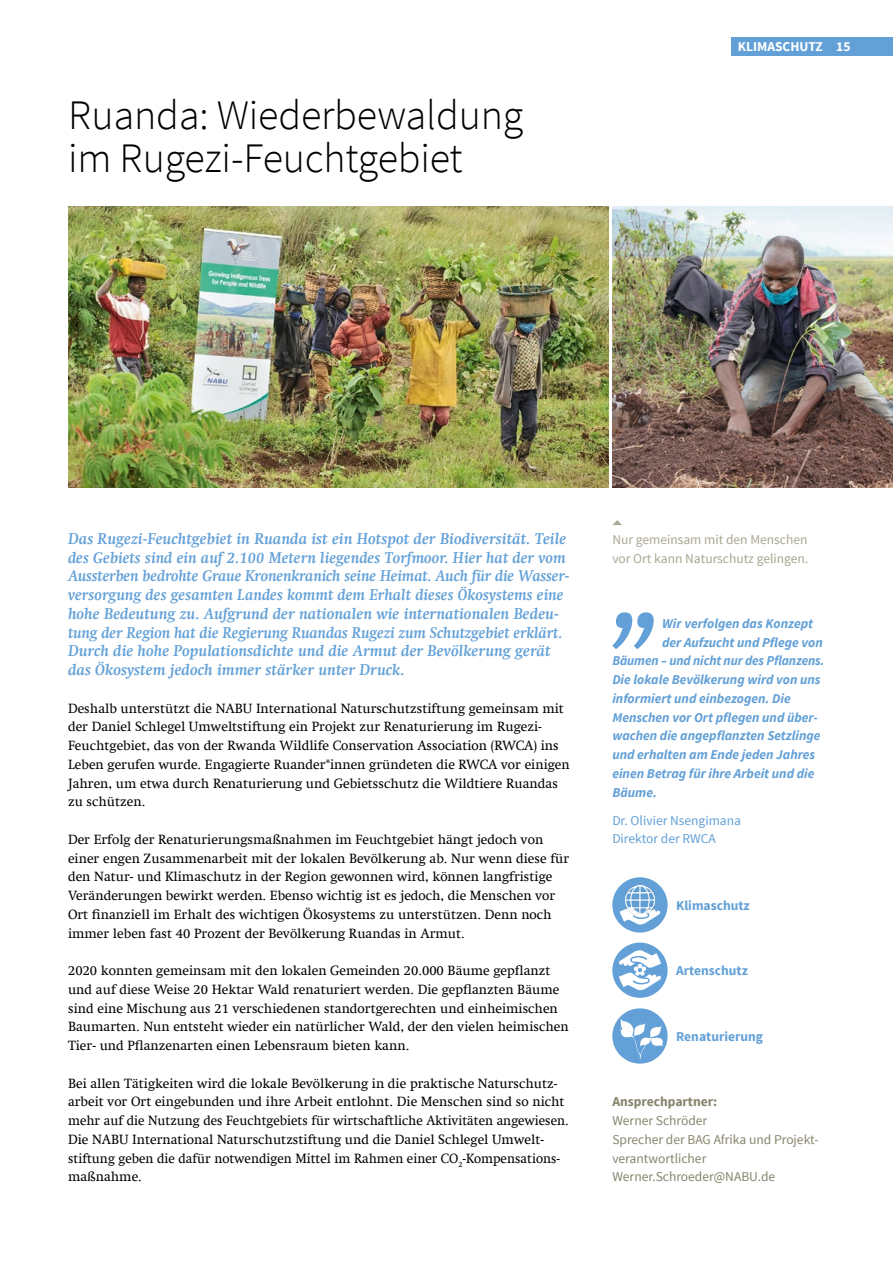
<style>
.page{position:relative;width:893px;height:1263px;background:#fff}
.page>*{position:absolute;margin:0;border:0;box-sizing:border-box;transform-origin:0 0}
.t1{font:300 42px/43.2px "Source Sans Pro";letter-spacing:-.005em;color:#000}
.t2{font:italic 700 15.75px/18.8px "Swift Com";color:#62a0d7}
.t3{font:13.5px/18.8px "Swift Com";color:#000}
.t4{font:italic 700 13.5px "Source Sans Pro";color:#62a0d7}
.t5{font:13.5px/18.8px "Source Sans Pro";color:#86846b}
.t6{font:13.5px/18.8px "Source Sans Pro";color:#a9a691}
.t7{font:13.5px/18.8px "Source Sans Pro";color:#62a0d7}
.t8{font:700 13.5px "Source Sans Pro";color:#62a0d7}
.t9{font:700 13.5px "Source Sans Pro";color:#86846b}
.t10{font:700 13.5px "Source Sans Pro";color:#fff}
</style>
<div class="page">
<svg style="left:612px;top:520px;width:10px;height:5px"></svg>
<img style="left:68px;top:206px;width:540px;height:282px">
<img style="left:612px;top:206px;width:281px;height:282px">
<div style="left:731px;top:38px;width:162px;height:18px;background:#62a0d7"></div>
<svg style="left:612px;top:612px;width:42px;height:37px"></svg>
<div style="left:612px;top:942px;width:56px;height:56px;background:#62a0d7;border-radius:50%"></div>
<svg style="left:618px;top:950px;width:43px;height:40px"></svg>
<div style="left:612px;top:877px;width:56px;height:55px;background:#62a0d7;border-radius:50%"></div>
<svg style="left:619px;top:909px;width:42px;height:16px"></svg>
<img style="left:625px;top:885px;width:30px;height:29px">
<div style="left:612px;top:1008px;width:56px;height:56px;background:#62a0d7;border-radius:50%"></div>
<svg style="left:619px;top:1018px;width:44px;height:42px"></svg>
<h1 class="t1" style="left:68px;top:94px;width:457px">Ruanda: Wiederbewaldung im Rugezi-Feuchtgebiet</h1>
<p class="t10" style="left:738px;top:38px;width:87px">KLIMASCHUTZ</p>
<p class="t10" style="left:836px;top:38px;width:16px">15</p>
<p class="t2" style="left:68px;top:529px;width:503px">Das Rugezi-Feuchtgebiet in Ruanda ist ein Hotspot der Biodiversität. Teile des Gebiets sind ein auf 2.100 Metern liegendes Torfmoor. Hier hat der vom Aussterben bedrohte Graue Kronenkranich seine Heimat. Auch für die Wasser&shy;versorgung des gesamten Landes kommt dem Erhalt dieses Ökosystems eine hohe Bedeutung zu. Aufgrund der nationalen wie internationalen Bedeu&shy;tung der Region hat die Regierung Ruandas Rugezi zum Schutzgebiet erklärt.<br>Durch die hohe Populationsdichte und die Armut der Bevölkerung gerät das Ökosystem jedoch immer stärker unter Druck.</p>
<p class="t3" style="left:68px;top:699px;width:503px">Deshalb unterstützt die NABU International Naturschutzstiftung gemeinsam mit der Daniel Schlegel Umweltstiftung ein Projekt zur Renaturierung im Rugezi-Feuchtgebiet, das von der Rwanda Wildlife Conservation Association (RWCA) ins Leben gerufen wurde. Engagierte Ruander*innen gründeten die RWCA vor einigen Jahren, um etwa durch Renaturierung und Gebietsschutz die Wildtiere Ruandas zu schützen.</p>
<p class="t3" style="left:68px;top:830px;width:503px">Der Erfolg der Renaturierungsmaßnahmen im Feuchtgebiet hängt jedoch von einer engen Zusammenarbeit mit der lokalen Bevölkerung ab. Nur wenn diese für den Natur- und Klimaschutz in der Region gewonnen wird, können langfristige Veränderungen bewirkt werden. Ebenso wichtig ist es jedoch, die Menschen vor Ort finanziell im Erhalt des wichtigen Ökosystems zu unterstützen. Denn noch immer leben fast 40 Prozent der Bevölkerung Ruandas in Armut.</p>
<p class="t3" style="left:68px;top:961px;width:502px">2020 konnten gemeinsam mit den lokalen Gemeinden 20.000 Bäume gepflanzt und auf diese Weise 20 Hektar Wald renaturiert werden. Die gepflanzten Bäume sind eine Mischung aus 21 verschiedenen standortgerechten und einheimischen Baumarten. Nun entsteht wieder ein natürlicher Wald, der den vielen heimischen Tier- und Pflanzenarten einen Lebensraum bieten kann.</p>
<p class="t3" style="left:68px;top:1074px;width:502px">Bei allen Tätigkeiten wird die lokale Bevölkerung in die praktische Naturschutz&shy;arbeit vor Ort eingebunden und ihre Arbeit entlohnt. Die Menschen sind so nicht mehr auf die Nutzung des Feuchtgebiets für wirtschaftliche Aktivitäten angewiesen.<br>Die NABU International Naturschutzstiftung und die Daniel Schlegel Umwelt&shy;stiftung geben die dafür notwendigen Mittel im Rahmen einer CO<sub>2</sub>-Kompensations&shy;maßnahme.</p>
<p class="t6" style="left:612px;top:530px;width:197px">Nur gemeinsam mit den Menschen vor Ort kann Naturschutz gelingen.</p>
<p class="t4" style="left:662px;top:615px;width:153px">Wir verfolgen das Konzept</p>
<p class="t4" style="left:662px;top:633px;width:162px">der Aufzucht und Pflege von</p>
<p class="t4" style="left:612px;top:652px;width:214px">Bäumen – und nicht nur des Pflanzens.</p>
<p class="t4" style="left:612px;top:671px;width:210px">Die lokale Bevölkerung wird von uns</p>
<p class="t4" style="left:612px;top:690px;width:180px">informiert und einbezogen. Die</p>
<p class="t4" style="left:612px;top:708px;width:207px">Menschen vor Ort pflegen und über-</p>
<p class="t4" style="left:612px;top:727px;width:210px">wachen die angepflanzten Setzlinge</p>
<p class="t4" style="left:612px;top:746px;width:204px">und erhalten am Ende jeden Jahres</p>
<p class="t4" style="left:612px;top:765px;width:204px">einen Betrag für ihre Arbeit und die</p>
<p class="t4" style="left:612px;top:783px;width:46px">Bäume.</p>
<p class="t7" style="left:612px;top:811px;width:130px">Dr. Olivier Nsengimana<br>Direktor der RWCA</p>
<p class="t8" style="left:676px;top:897px;width:75px">Klimaschutz</p>
<p class="t8" style="left:676px;top:962px;width:73px">Artenschutz</p>
<p class="t8" style="left:676px;top:1028px;width:89px">Renaturierung</p>
<p class="t9" style="left:612px;top:1093px;width:106px">Ansprechpartner:</p>
<p class="t5" style="left:612px;top:1111px;width:208px">Werner Schröder<br>Sprecher der BAG Afrika und Projekt&shy;verantwortlicher<br>Werner.Schroeder@NABU.de</p>
</div>
